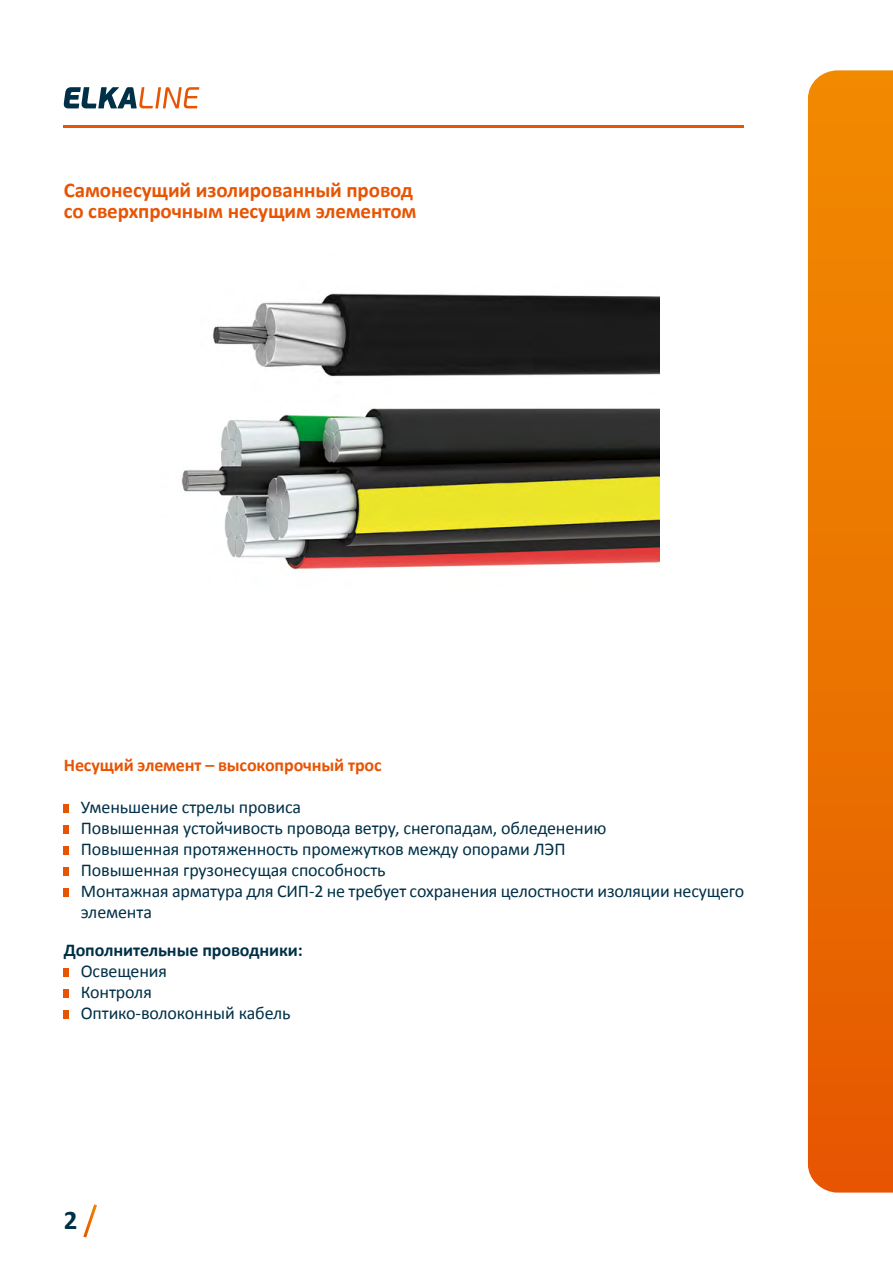
<style>
.page{position:relative;width:893px;height:1263px;background:#fff}
.page>*{position:absolute;margin:0;border:0;box-sizing:border-box;transform-origin:0 0}
.t1{font:700 27px "Calibri";color:#003047}
.t2{font:700 21px/21px "Calibri";letter-spacing:-.005em;color:#e75403}
.t3{font:18px/21px "Calibri";letter-spacing:-.005em;color:#003047}
.t4{font:700 18px "Calibri";letter-spacing:-.005em;color:#e75403}
.t5{font:700 18px "Calibri";letter-spacing:-.005em;color:#003047}
</style>
<div class="page">
<svg style="left:808px;top:70px;width:85px;height:1122px;background:#eb7301"></svg>
<hr style="left:64px;top:125px;width:680px;height:3px;background:#e75403">
<svg style="left:83px;top:1204px;width:14px;height:34px"></svg>
<svg style="left:64px;top:87px;width:135px;height:21px"></svg>
<img style="left:181px;top:293px;width:478px;height:277px">
<div style="left:64px;top:805px;width:5px;height:8px;background:#e75403"></div>
<div style="left:64px;top:826px;width:5px;height:8px;background:#e75403"></div>
<div style="left:64px;top:847px;width:5px;height:8px;background:#e75403"></div>
<div style="left:64px;top:868px;width:5px;height:8px;background:#e75403"></div>
<div style="left:64px;top:889px;width:5px;height:8px;background:#e75403"></div>
<div style="left:64px;top:968px;width:5px;height:9px;background:#e75403"></div>
<div style="left:64px;top:989px;width:5px;height:9px;background:#e75403"></div>
<div style="left:64px;top:1010px;width:5px;height:9px;background:#e75403"></div>
<p class="t2" style="left:64px;top:180px;width:354px">Самонесущий изолированный провод со сверхпрочным несущим элементом</p>
<p class="t4" style="left:64px;top:754px;width:319px">Несущий элемент – высокопрочный трос</p>
<p class="t3" style="left:81px;top:797px;width:665px">Уменьшение стрелы провиса<br>Повышенная устойчивость провода ветру, снегопадам, обледенению<br>Повышенная протяженность промежутков между опорами ЛЭП<br>Повышенная грузонесущая способность<br>Монтажная арматура для СИП-2 не требует сохранения целостности изоляции несущего элемента</p>
<p class="t5" style="left:64px;top:938px;width:241px">Дополнительные проводники:</p>
<p class="t3" style="left:81px;top:960px;width:211px">Освещения<br>Контроля<br>Оптико-волоконный кабель</p>
<h1 class="t1" style="left:64px;top:1202px;width:15px">2</h1>
</div>
